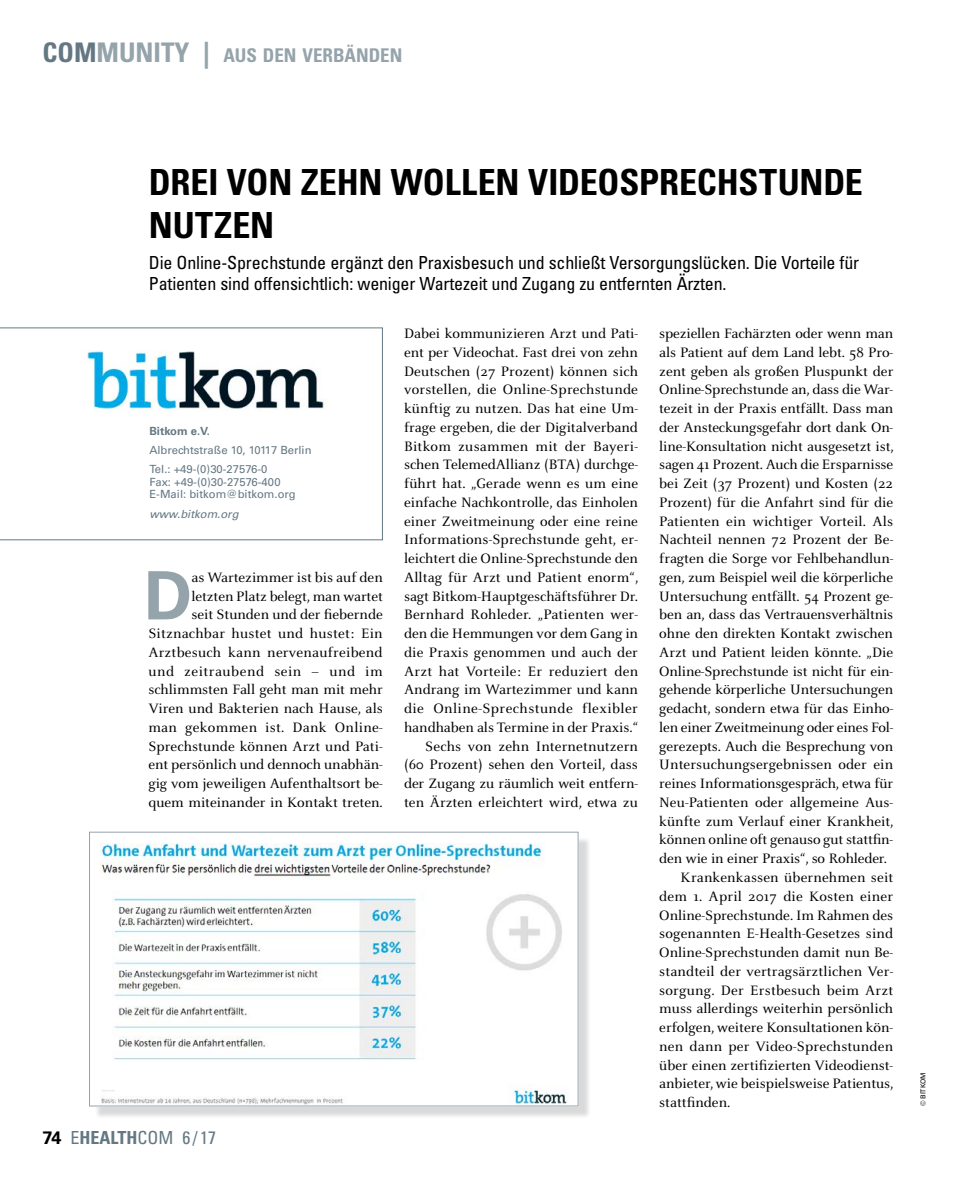
<style>
.page{position:relative;width:957px;height:1191px;background:#fff}
.page>*{position:absolute;margin:0;border:0;box-sizing:border-box;transform-origin:0 0}
.t1{font:700 66.9px "Univers LT Std";color:#95a3ab}
.t2{font:700 condensed 36px/43.2px "Univers LT Std";letter-spacing:-.005em;color:#000}
.t3{font:700 condensed 18.9px "Univers LT Std";color:#95a3ab}
.t4{font:condensed 18px/21.6px "Univers LT Std";letter-spacing:-.01em;color:#000}
.t5{font:condensed 18px "Univers LT Std";color:#647883}
.t6{font:15px/18.8px "Celeste OT";color:#000;text-align:right}
.t7{font:11.25px/19.2px "Univers LT Std";color:#647883}
.t8{font:italic 11.25px "Univers LT Std";color:#647883}
.t9{font:700 11.25px "Univers LT Std";color:#647883}
.t10{font:6.75px "Univers LT Std";color:#000}
.s1{font-size:27px;color:#647883}
.s2{font-size:27px}
.s3{font-weight:700;font-stretch:normal;color:#000}
.s4{font-weight:700}
</style>
<div class="page">
<svg style="left:0;top:327px;width:383px;height:213px"></svg>
<img style="left:81px;top:338px;width:249px;height:83px">
<div style="left:94px;top:837px;width:497px;height:282px;background:#000;opacity:.15"></div>
<img style="left:94px;top:837px;width:482px;height:267px">
<div style="left:89px;top:832px;width:489px;height:274px;border:1px solid #95a3ab"></div>
<p class="t3" style="left:43px;top:44px;width:361px"><span class="s1">COM</span><span class="s2">MUNITY |</span> AUS DEN VERBÄNDEN</p>
<h2 class="t2" style="left:149px;top:161px;width:715px">DREI VON ZEHN WOLLEN VIDEOSPRECHSTUNDE<br>NUTZEN</h2>
<p class="t4" style="left:149px;top:251px;width:712px">Die Online-Sprechstunde ergänzt den Praxisbesuch und schließt Versorgungslücken. Die Vorteile für<br>Patienten sind offensichtlich: weniger Wartezeit und Zugang zu entfernten Ärzten.</p>
<p class="t6" style="left:404px;top:324px;width:236px">Dabei kommunizieren Arzt und Pati&shy;ent per Videochat. Fast drei von zehn Deutschen (27 Prozent) können sich vorstellen, die Online-Sprechstunde künftig zu nutzen. Das hat eine Um&shy;frage ergeben, die der Digitalverband Bitkom zusammen mit der Bayeri&shy;schen TelemedAllianz (BTA) durchge&shy;führt hat. „Gerade wenn es um eine einfache Nachkontrolle, das Einholen einer Zweitmeinung oder eine reine Informations-Sprechstunde geht, er&shy;leichtert die Online-Sprechstunde den Alltag für Arzt und Patient enorm“, sagt Bitkom-Hauptgeschäftsführer Dr.<br>Bernhard Rohleder. „Patienten wer&shy;den die Hemmungen vor dem Gang in die Praxis genommen und auch der Arzt hat Vorteile: Er reduziert den Andrang im Wartezimmer und kann die Online-Sprechstunde flexibler handhaben als Termine in der Praxis.“ Sechs von zehn Internetnutzern (60 Prozent) sehen den Vorteil, dass der Zugang zu räumlich weit entfern&shy;ten Ärzten erleichtert wird, etwa zu</p>
<p class="t6" style="left:659px;top:324px;width:235px">speziellen Fachärzten oder wenn man</p>
<p class="t6" style="left:659px;top:343px;width:235px">als Patient auf dem Land lebt. 58 Pro-</p>
<p class="t6" style="left:659px;top:361px;width:236px">zent geben als großen Pluspunkt der</p>
<p class="t6" style="left:659px;top:380px;width:235px">Online-Sprechstunde an, dass die War-</p>
<p class="t6" style="left:659px;top:399px;width:236px">tezeit in der Praxis entfällt. Dass man</p>
<p class="t6" style="left:659px;top:418px;width:235px">der Ansteckungsgefahr dort dank On-</p>
<p class="t6" style="left:659px;top:436px;width:236px">line-Konsultation nicht ausgesetzt ist,</p>
<p class="t6" style="left:659px;top:455px;width:235px">sagen 41 Prozent. Auch die Ersparnisse</p>
<p class="t6" style="left:659px;top:474px;width:235px">bei Zeit (37 Prozent) und Kosten (22</p>
<p class="t6" style="left:659px;top:493px;width:235px">Prozent) für die Anfahrt sind für die</p>
<p class="t6" style="left:659px;top:511px;width:235px">Patienten ein wichtiger Vorteil. Als</p>
<p class="t6" style="left:659px;top:530px;width:235px">Nachteil nennen 72 Prozent der Be-</p>
<p class="t6" style="left:659px;top:549px;width:235px">fragten die Sorge vor Fehlbehandlun-</p>
<p class="t6" style="left:659px;top:568px;width:235px">gen, zum Beispiel weil die körperliche</p>
<p class="t6" style="left:659px;top:586px;width:235px">Untersuchung entfällt. 54 Prozent ge-</p>
<p class="t6" style="left:659px;top:605px;width:235px">ben an, dass das Vertrauensverhältnis</p>
<p class="t6" style="left:659px;top:624px;width:235px">ohne den direkten Kontakt zwischen</p>
<p class="t6" style="left:659px;top:643px;width:235px">Arzt und Patient leiden könnte. „Die</p>
<p class="t6" style="left:659px;top:661px;width:235px">Online-Sprechstunde ist nicht für ein-</p>
<p class="t6" style="left:659px;top:680px;width:235px">gehende körperliche Untersuchungen</p>
<p class="t6" style="left:659px;top:699px;width:236px">gedacht, sondern etwa für das Einho-</p>
<p class="t6" style="left:659px;top:718px;width:235px">len einer Zweitmeinung oder eines Fol-</p>
<p class="t6" style="left:659px;top:736px;width:235px">gerezepts. Auch die Besprechung von</p>
<p class="t6" style="left:659px;top:755px;width:235px">Untersuchungsergebnissen oder ein</p>
<p class="t6" style="left:659px;top:774px;width:235px">reines Informationsgespräch, etwa für</p>
<p class="t6" style="left:659px;top:793px;width:235px">Neu-Patienten oder allgemeine Aus-</p>
<p class="t6" style="left:659px;top:811px;width:236px">künfte zum Verlauf einer Krankheit,</p>
<p class="t6" style="left:659px;top:830px;width:235px">können online oft genauso gut stattfin-</p>
<p class="t6" style="left:659px;top:849px;width:229px">den wie in einer Praxis“, so Rohleder.</p>
<p class="t6" style="left:680px;top:868px;width:214px">Krankenkassen übernehmen seit</p>
<p class="t6" style="left:659px;top:886px;width:235px">dem 1. April 2017 die Kosten einer</p>
<p class="t6" style="left:659px;top:905px;width:235px">Online-Sprechstunde. Im Rahmen des</p>
<p class="t6" style="left:659px;top:924px;width:235px">sogenannten E-Health-Gesetzes sind</p>
<p class="t6" style="left:659px;top:943px;width:235px">Online-Sprechstunden damit nun Be-</p>
<p class="t6" style="left:659px;top:961px;width:235px">standteil der vertragsärztlichen Ver-</p>
<p class="t6" style="left:659px;top:980px;width:235px">sorgung. Der Erstbesuch beim Arzt</p>
<p class="t6" style="left:659px;top:999px;width:235px">muss allerdings weiterhin persönlich</p>
<p class="t6" style="left:659px;top:1018px;width:235px">erfolgen, weitere Konsultationen kön-</p>
<p class="t6" style="left:659px;top:1036px;width:236px">nen dann per Video-Sprechstunden</p>
<p class="t6" style="left:659px;top:1055px;width:235px">über einen zertifizierten Videodienst-</p>
<p class="t6" style="left:659px;top:1074px;width:236px">anbieter, wie beispielsweise Patientus,</p>
<p class="t6" style="left:659px;top:1093px;width:73px">stattfinden.</p>
<p class="t9" style="left:149px;top:424px;width:62px">Bitkom e.V.</p>
<p class="t7" style="left:149px;top:440px;width:164px">Albrechtstraße 10, 10117 Berlin<br>Tel.: +49-(0)30-27576-0</p>
<p class="t7" style="left:149px;top:475px;width:148px;line-height:12.8px">Fax: +49-(0)30-27576-400<br>E-Mail: bitkom@bitkom.org</p>
<p class="t8" style="left:149px;top:507px;width:91px">www.bitkom.org</p>
<h1 class="t1" style="left:144px;top:556px;width:50px">D</h1>
<p class="t6" style="left:148px;top:568px;width:236px">as Wartezimmer ist bis auf den letzten Platz belegt, man wartet<br>seit Stunden und der fiebernde Sitznachbar hustet und hustet: Ein Arztbesuch kann nervenaufreibend und zeitraubend sein – und im schlimmsten Fall geht man mit mehr Viren und Bakterien nach Hause, als man gekommen ist. Dank Online-Sprechstunde können Arzt und Pati&shy;ent persönlich und dennoch unabhän&shy;gig vom jeweiligen Aufenthaltsort be&shy;quem miteinander in Kontakt treten.</p>
<p class="t5" style="left:43px;top:1126px;width:175px"><span class="s3">74</span> E<span class="s4">HEALTH</span>COM 6 / 17</p>
<p class="t10" style="left:919px;top:1106px;width:35px;rotate:-90deg">© BITKOM</p>
</div>
